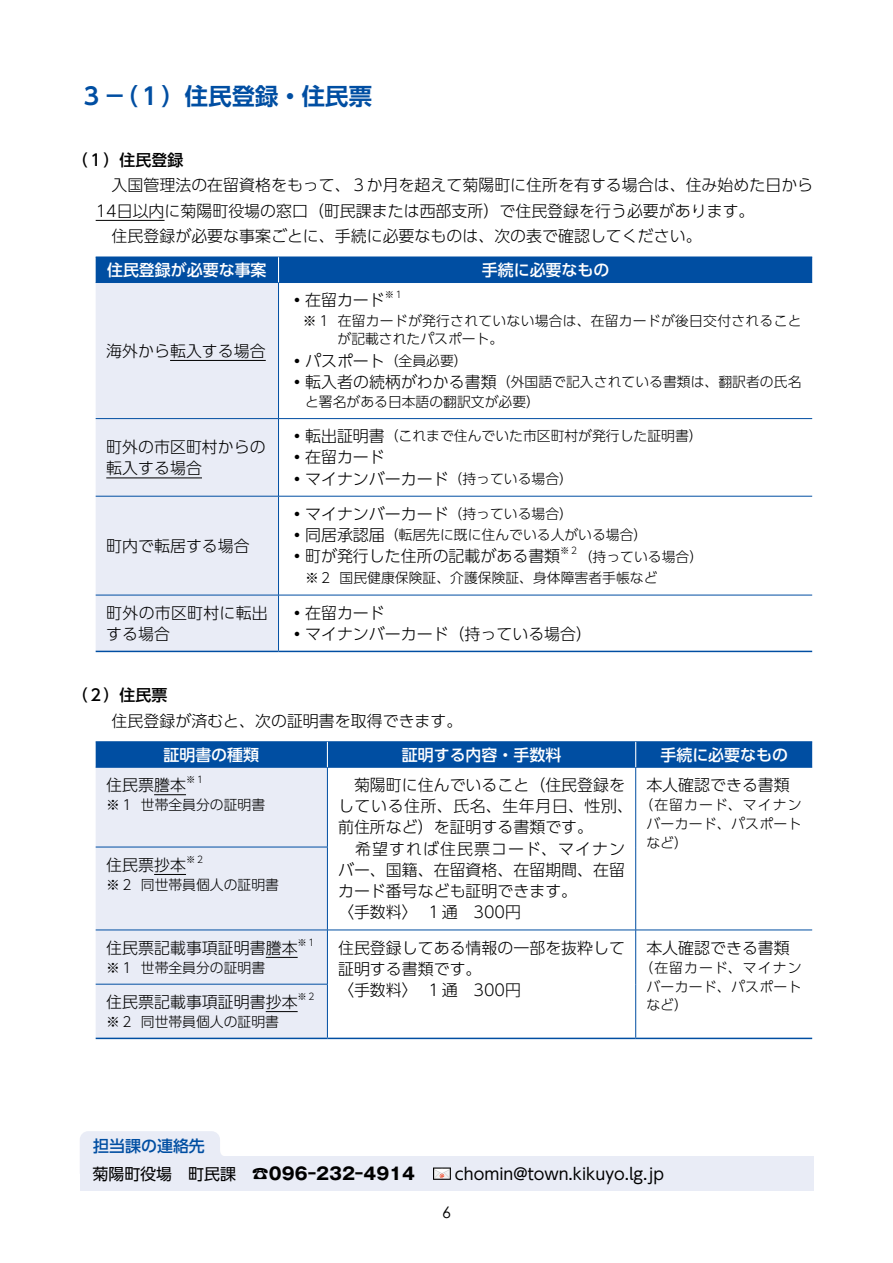
<style>
.page{position:relative;width:893px;height:1263px;background:#fff}
.page>*{position:absolute;margin:0;border:0;box-sizing:border-box;transform-origin:0 0}
.t1{font:700 23.4px "UD Shin Go Pr 6 De";color:#004ea2}
.t2{font:700 16.95px "Gothic MB101 Pr 6 N";color:#000}
.t3{font:300 15.9px/21.3px "UD Shin Go Pr 6";color:#000}
.t4{font:500 15.9px "UD Shin Go Pr 6";color:#fff}
.t5{font:15.9px "UD Shin Go Pr 6";color:#000}
.t6{font:500 15.9px "UD Shin Go Pr 6";color:#000}
.t7{font:500 15.9px "UD Shin Go Pr 6";color:#004ea2}
.t8{font:15.9px "Century Gothic";color:#000}
.t9{font:300 13.8px/18.6px "UD Shin Go Pr 6";color:#000}
.t10{font:300 13.8px/18.6px "UD Shin Go Pr 6";letter-spacing:.02em;color:#000}
.t11{font:300 13.8px/18.6px "UD Shin Go Pr 6";letter-spacing:.025em;color:#000;text-align:center}
.t12{font:300 9.3px "UD Shin Go Pr 6";color:#000}
.s1{font-family:"Shin Go Pr 6"}
.s2{font-size:13.8px}
.s3{font-size:15.9px}
.s4{font-family:"UD Shin Go Pr 6";font-weight:400;font-size:15.9px}
</style>
<div class="page">
<hr style="left:96px;top:220px;width:69px;height:1px;background:#000">
<div style="left:96px;top:283px;width:182px;height:368px;background:#e9ecf6"></div>
<svg style="left:279px;top:283px;width:533px;height:368px"></svg>
<hr style="left:96px;top:282px;width:183px;height:1px;background:#004ea2">
<hr style="left:279px;top:282px;width:533px;height:1px;background:#004ea2">
<hr style="left:278px;top:283px;width:1px;height:135px;background:#004ea2">
<hr style="left:96px;top:418px;width:183px;height:1px;background:#004ea2">
<hr style="left:279px;top:418px;width:533px;height:1px;background:#004ea2">
<hr style="left:278px;top:419px;width:1px;height:77px;background:#004ea2">
<hr style="left:96px;top:496px;width:183px;height:1px;background:#004ea2">
<hr style="left:279px;top:496px;width:533px;height:1px;background:#004ea2">
<hr style="left:278px;top:496px;width:1px;height:99px;background:#004ea2">
<hr style="left:96px;top:595px;width:183px;height:1px;background:#004ea2">
<hr style="left:279px;top:595px;width:533px;height:1px;background:#004ea2">
<hr style="left:278px;top:595px;width:1px;height:56px;background:#004ea2">
<div style="left:96px;top:257px;width:716px;height:25px;background:#004ea2"></div>
<hr style="left:96px;top:651px;width:183px;height:1px;background:#004ea2">
<hr style="left:279px;top:651px;width:533px;height:1px;background:#004ea2">
<hr style="left:170px;top:360px;width:96px;height:1px;background:#000">
<hr style="left:106px;top:478px;width:96px;height:1px;background:#000">
<div style="left:96px;top:768px;width:231px;height:270px;background:#e9ecf6"></div>
<svg style="left:328px;top:768px;width:484px;height:270px"></svg>
<hr style="left:96px;top:741px;width:231px;height:1px;background:#004ea2">
<hr style="left:327px;top:741px;width:309px;height:1px;background:#004ea2">
<hr style="left:636px;top:741px;width:176px;height:1px;background:#004ea2">
<hr style="left:96px;top:767px;width:231px;height:1px;background:#004ea2">
<hr style="left:327px;top:767px;width:309px;height:1px;background:#004ea2">
<hr style="left:327px;top:767px;width:1px;height:80px;background:#004ea2">
<hr style="left:636px;top:767px;width:176px;height:1px;background:#004ea2">
<hr style="left:96px;top:847px;width:232px;height:1px;background:#004ea2">
<hr style="left:327px;top:847px;width:1px;height:83px;background:#004ea2">
<hr style="left:96px;top:930px;width:231px;height:1px;background:#004ea2">
<hr style="left:327px;top:930px;width:309px;height:1px;background:#004ea2">
<hr style="left:327px;top:930px;width:1px;height:54px;background:#004ea2">
<hr style="left:636px;top:930px;width:176px;height:1px;background:#004ea2">
<hr style="left:96px;top:984px;width:232px;height:1px;background:#004ea2">
<hr style="left:327px;top:984px;width:1px;height:54px;background:#004ea2">
<hr style="left:635px;top:767px;width:1px;height:80px;background:#004ea2">
<hr style="left:635px;top:847px;width:1px;height:83px;background:#004ea2">
<hr style="left:635px;top:930px;width:1px;height:54px;background:#004ea2">
<hr style="left:635px;top:984px;width:1px;height:54px;background:#004ea2">
<div style="left:96px;top:742px;width:716px;height:25px;background:#004ea2"></div>
<hr style="left:96px;top:1038px;width:231px;height:1px;background:#004ea2">
<hr style="left:327px;top:1038px;width:309px;height:1px;background:#004ea2">
<hr style="left:636px;top:1038px;width:176px;height:1px;background:#004ea2">
<hr style="left:154px;top:794px;width:32px;height:1px;background:#000">
<hr style="left:154px;top:874px;width:32px;height:1px;background:#000">
<hr style="left:266px;top:957px;width:32px;height:1px;background:#000">
<hr style="left:266px;top:1011px;width:32px;height:1px;background:#000">
<div style="left:80px;top:1157px;width:733px;height:34px;background:#e9ecf6"></div>
<div style="left:80px;top:1131px;width:146px;height:26px;background:#e9ecf6"></div>
<h1 class="t1" style="left:80px;top:77px;width:294px">３－（１）住民登録・住民票</h1>
<p class="t6" style="left:72px;top:147px;width:113px">（１）住民登録</p>
<p class="t3" style="left:96px;top:172px;width:719px;line-height:25.5px">　入国管理法の在留資格をもって、３か月を超えて菊陽町に住所を有する場合は、住み始めた日から<br>14日以内に菊陽町役場の窓<span class="s1">口</span>（町民課または西部支所）で住民登録を行う必要があります。<br>　住民登録が必要な事案ごとに、手続に必要なものは、次の表で確認してください。</p>
<p class="t4" style="left:107px;top:257px;width:161px">住民登録が必要な事案</p>
<p class="t4" style="left:482px;top:257px;width:129px">手続に必要なもの</p>
<p class="t3" style="left:106px;top:339px;width:161px">海外から転入する場合</p>
<p class="t3" style="left:106px;top:436px;width:161px">町外の市区町村からの転入する場合</p>
<p class="t3" style="left:106px;top:534px;width:145px">町内で転居する場合</p>
<p class="t3" style="left:289px;top:289px;width:97px">◦在留カード</p>
<p class="t12" style="left:385px;top:287px;width:20px">※１</p>
<p class="t10" style="left:338px;top:310px;width:465px;text-indent:-35px">※１在留カードが発行されていない場合は、在留カードが後日交付されることが記載されたパスポート。</p>
<p class="t3" style="left:289px;top:349px;width:180px">◦パスポート<span class="s2">（全員必要）</span></p>
<p class="t9" style="left:305px;top:371px;width:498px;line-height:20.2px;text-indent:-16px"><span class="s3">◦転入者の続柄がわかる書類</span>（外国語で記入されている書類は、翻訳者の氏名と署名がある日本語の翻訳文が必要）</p>
<p class="t9" style="left:289px;top:426px;width:415px"><span class="s3">◦転出証明書</span>（これまで住んでいた市区町村が発行した証明書）</p>
<p class="t3" style="left:289px;top:446px;width:285px">◦在留カード<br>◦マイナンバーカード<span class="s2">（持っている場合）</span></p>
<p class="t3" style="left:289px;top:502px;width:285px">◦マイナンバーカード<span class="s2">（持っている場合）</span></p>
<p class="t9" style="left:289px;top:525px;width:360px"><span class="s3">◦同居承認届</span>（転居先に既に住んでいる人がいる場合）</p>
<p class="t3" style="left:289px;top:545px;width:273px">◦町が発行した住所の記載がある書類</p>
<p class="t12" style="left:560px;top:543px;width:20px">※２</p>
<p class="t9" style="left:305px;top:545px;width:400px;line-height:21.3px;text-indent:274px">（持っている場合）※２国民健康保険証、介護保険証、身体障害者手帳など</p>
<p class="t3" style="left:106px;top:601px;width:163px">町外の市区町村に転出する場合</p>
<p class="t3" style="left:289px;top:601px;width:304px">◦在留カード<br>◦マイナンバーカード（持っている場合）</p>
<p class="t6" style="left:72px;top:682px;width:97px">（２）住民票</p>
<p class="t3" style="left:96px;top:710px;width:368px">　住民登録が済むと、次の証明書を取得できます。</p>
<p class="t4" style="left:163px;top:742px;width:97px">証明書の種類</p>
<p class="t4" style="left:402px;top:742px;width:161px">証明する内容・手数料</p>
<p class="t4" style="left:660px;top:742px;width:129px">手続に必要なもの</p>
<p class="t3" style="left:106px;top:774px;width:81px">住民票謄本</p>
<p class="t12" style="left:186px;top:772px;width:20px">※１</p>
<p class="t9" style="left:106px;top:795px;width:160px">※１世帯全員分の証明書</p>
<p class="t3" style="left:338px;top:774px;width:296px">　菊陽町に住んでいること（住民登録をしている住所、氏名、生年月日、性別、前住所など）を証明する書類です。<br>　希望すれば住民票コード、マイナンバー、国籍、在留資格、在留期間、在留カード番号なども証明できます。<br>〈手数料〉　１通　300円</p>
<p class="t3" style="left:646px;top:774px;width:145px">本人確認できる書類</p>
<p class="t9" style="left:646px;top:795px;width:157px;text-align:justify;text-indent:-7px">（在留カード、マイナンバーカード、パスポートなど）</p>
<p class="t3" style="left:106px;top:853px;width:81px">住民票抄本</p>
<p class="t12" style="left:186px;top:852px;width:20px">※２</p>
<p class="t9" style="left:106px;top:875px;width:174px">※２同世帯員個人の証明書</p>
<p class="t3" style="left:106px;top:936px;width:193px">住民票記載事項証明書謄本</p>
<p class="t12" style="left:298px;top:935px;width:20px">※１</p>
<p class="t9" style="left:106px;top:958px;width:160px">※１世帯全員分の証明書</p>
<p class="t3" style="left:338px;top:936px;width:289px">住民登録してある情報の一部を抜粋して証明する書類です。<br>〈手数料〉　１通　300円</p>
<p class="t3" style="left:646px;top:936px;width:145px">本人確認できる書類</p>
<p class="t11" style="left:639px;top:958px;width:164px">（在留カード、マイナンバーカード、パスポート</p>
<p class="t12" style="left:298px;top:989px;width:20px">※２</p>
<p class="t3" style="left:106px;top:990px;width:193px">住民票記載事項証明書抄本</p>
<p class="t9" style="left:646px;top:995px;width:43px">など）</p>
<p class="t9" style="left:106px;top:1012px;width:174px">※２同世帯員個人の証明書</p>
<p class="t7" style="left:93px;top:1132px;width:113px">担当課の連絡先</p>
<p class="t2" style="left:92px;top:1159px;width:324px"><span class="s4">菊陽町役場　町民課　</span>☎096-232-4914</p>
<p class="t5" style="left:455px;top:1161px;width:211px">chomin@town.kikuyo.lg.jp</p>
<p class="t8" style="left:442px;top:1201px;width:10px">6</p>
</div>
